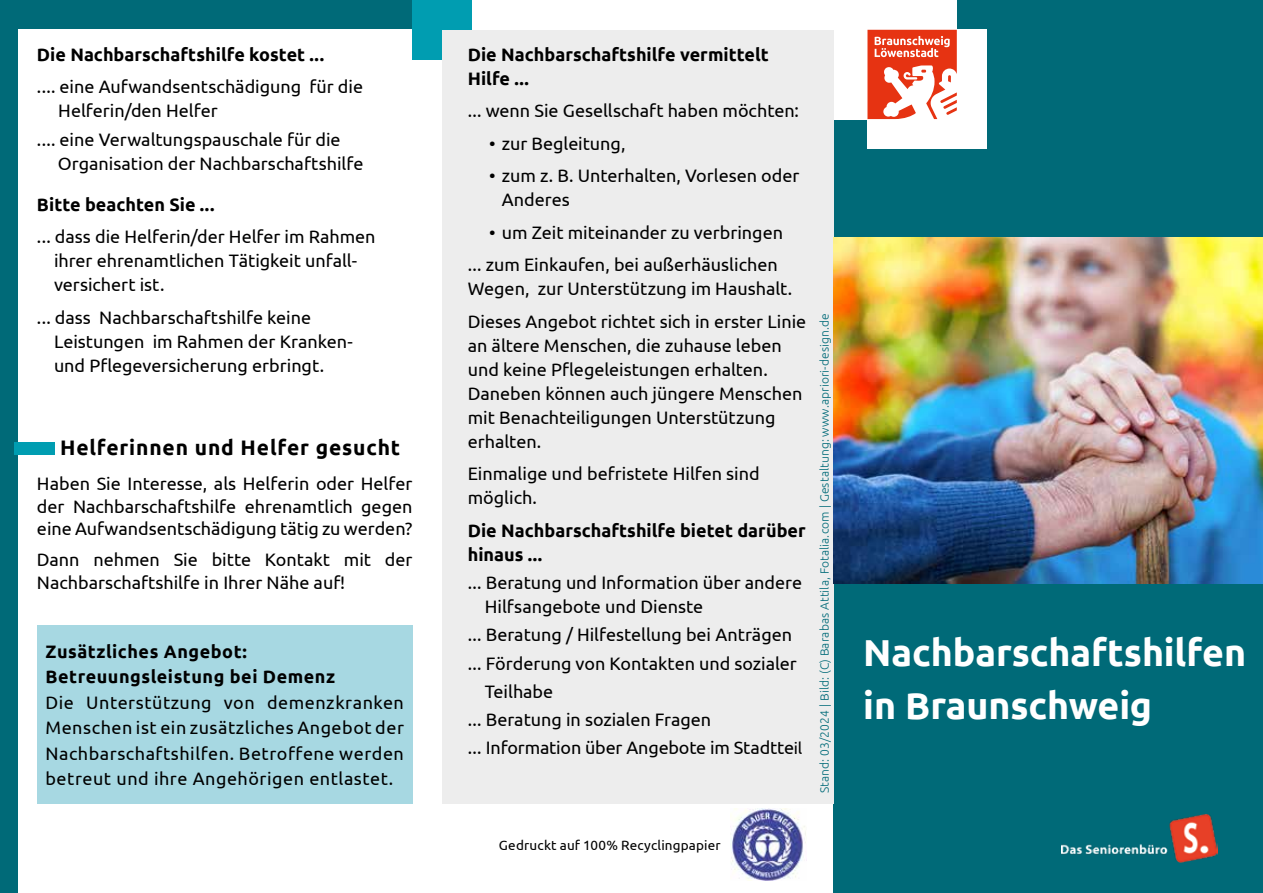
<style>
.page{position:relative;width:1263px;height:893px;background:#006a78}
.page>*{position:absolute;margin:0;border:0;box-sizing:border-box;transform-origin:0 0}
.t1{font:700 37.5px/52.5px "Ubuntu";letter-spacing:-.005em;color:#fff}
.t2{font:700 21px "Ubuntu";letter-spacing:.04em;color:#000}
.t3{font:18px/24px "Ubuntu";color:#000}
.t4{font:700 18px/24px "Ubuntu";letter-spacing:.005em;color:#000}
.t5{font:700 18px/25.5px "Ubuntu";letter-spacing:.03em;color:#000}
.t6{font:13.5px "Ubuntu";letter-spacing:.01em;color:#000}
.t7{font:300 12px "Ubuntu";letter-spacing:.01em;color:#006a78}
.s1{font-size:16.5px}
</style>
<div class="page">
<div style="left:833px;top:0;width:124px;height:119px;background:#fff"></div>
<div style="left:18px;top:30px;width:409px;height:863px;background:#fff"></div>
<div style="left:412px;top:0;width:421px;height:893px;background:#fff"></div>
<div style="left:412px;top:0;width:60px;height:60px;background:#009db1"></div>
<div style="left:442px;top:30px;width:391px;height:774px;background:#ededed"></div>
<div style="left:867px;top:30px;width:119px;height:119px;background:#fff"></div>
<svg style="left:867px;top:30px;width:90px;height:89px"></svg>
<img style="left:1061px;top:814px;width:156px;height:49px">
<img style="left:730px;top:809px;width:76px;height:71px">
<img style="left:834px;top:237px;width:429px;height:346px">
<div style="left:37px;top:625px;width:375px;height:179px;background:#a7d8e2"></div>
<div style="left:14px;top:442px;width:40px;height:12px;background:#009db1"></div>
<p class="t4" style="left:37px;top:42px;width:289px">Die Nachbarschaftshilfe kostet ...</p>
<p class="t3" style="left:58px;top:74px;width:306px;text-indent:-21px">.... eine Aufwandsentschädigung für die<br>Helferin/den Helfer</p>
<p class="t3" style="left:58px;top:127px;width:307px;text-indent:-21px">.... eine Verwaltungspauschale für die<br>Organisation der Nachbarschaftshilfe</p>
<p class="t4" style="left:37px;top:192px;width:179px">Bitte beachten Sie ...</p>
<p class="t3" style="left:54px;top:224px;width:323px;text-indent:-17px">... dass die Helferin/der Helfer im Rahmen ihrer ehrenamtlichen Tätigkeit unfall&shy;versichert ist.</p>
<p class="t3" style="left:54px;top:305px;width:300px;text-indent:-17px">... dass Nachbarschaftshilfe keine<br>Leistungen im Rahmen der Kranken&shy;und Pflegeversicherung erbringt.</p>
<p class="t2" style="left:60px;top:434px;width:342px">Helferinnen und Helfer gesucht</p>
<p class="t3" style="left:37px;top:472px;width:377px;line-height:22.5px;text-align:justify">Haben Sie Interesse, als Helferin oder Helfer der Nachbarschaftshilfe ehrenamtlich gegen eine Aufwandsentschädigung tätig zu werden?</p>
<p class="t3" style="left:37px;top:548px;width:377px;line-height:22.5px">Dann nehmen Sie bitte Kontakt mit der<br>Nachbarschaftshilfe in Ihrer Nähe auf!</p>
<p class="t5" style="left:45px;top:638px;width:291px">Zusätzliches Angebot:<br>Betreuungsleistung bei Demenz</p>
<p class="t3" style="left:45px;top:689px;width:360px;line-height:25.5px;text-align:justify">Die Unterstützung von demenzkranken Menschen ist ein zusätzliches Angebot der Nachbarschaftshilfen. Betroffene werden betreut und ihre Angehörigen entlastet.</p>
<p class="t4" style="left:468px;top:42px;width:302px">Die Nachbarschaftshilfe vermittelt<br>Hilfe ...</p>
<p class="t3" style="left:468px;top:98px;width:333px">... wenn Sie Gesellschaft haben möchten:</p>
<p class="t3" style="left:489px;top:131px;width:138px">• zur Begleitung,</p>
<p class="t3" style="left:502px;top:163px;width:299px;text-indent:-13px">• zum z. B. Unterhalten, Vorlesen oder<br>Anderes</p>
<p class="t3" style="left:468px;top:216px;width:317px;line-height:32.5px;text-align:right">• um Zeit miteinander zu verbringen<br>... zum Einkaufen, bei außerhäuslichen</p>
<p class="t3" style="left:468px;top:272px;width:340px;line-height:32.5px">Wegen, zur Unterstützung im Haushalt.<br>Dieses Angebot richtet sich in erster Linie</p>
<p class="t3" style="left:468px;top:333px;width:336px">an ältere Menschen, die zuhause leben und keine Pflegeleistungen erhalten.<br>Daneben können auch jüngere Menschen mit Benachteiligungen Unterstützung erhalten.</p>
<p class="t3" style="left:468px;top:461px;width:293px">Einmalige und befristete Hilfen sind möglich.</p>
<p class="t4" style="left:468px;top:518px;width:339px">Die Nachbarschaftshilfe bietet darüber hinaus ...</p>
<p class="t3" style="left:485px;top:570px;width:319px;text-indent:-17px">... Beratung und Information über andere<br>Hilfsangebote und Dienste</p>
<p class="t3" style="left:468px;top:622px;width:326px">... Beratung / Hilfestellung bei Anträgen</p>
<p class="t3" style="left:468px;top:651px;width:331px">... Förderung von Kontakten und sozialer</p>
<p class="t3" style="left:485px;top:679px;width:70px">Teilhabe</p>
<p class="t3" style="left:468px;top:707px;width:245px">... Beratung in sozialen Fragen</p>
<p class="t3" style="left:468px;top:735px;width:336px">... Information über Angebote im Stadtte<span class="s1">il</span></p>
<p class="t7" style="left:817px;top:793px;width:481px;rotate:-90deg">Stand: 03/2024 | Bild: (C) Barabas Attila, Fotalia.com | Gestaltung: www.apriori-design.de</p>
<p class="t6" style="left:499px;top:837px;width:223px">Gedruckt auf 100% Recyclingpapier</p>
<h1 class="t1" style="left:863px;top:626px;width:384px">Nachbarschaftshilfen in Braunschweig</h1>
</div>
